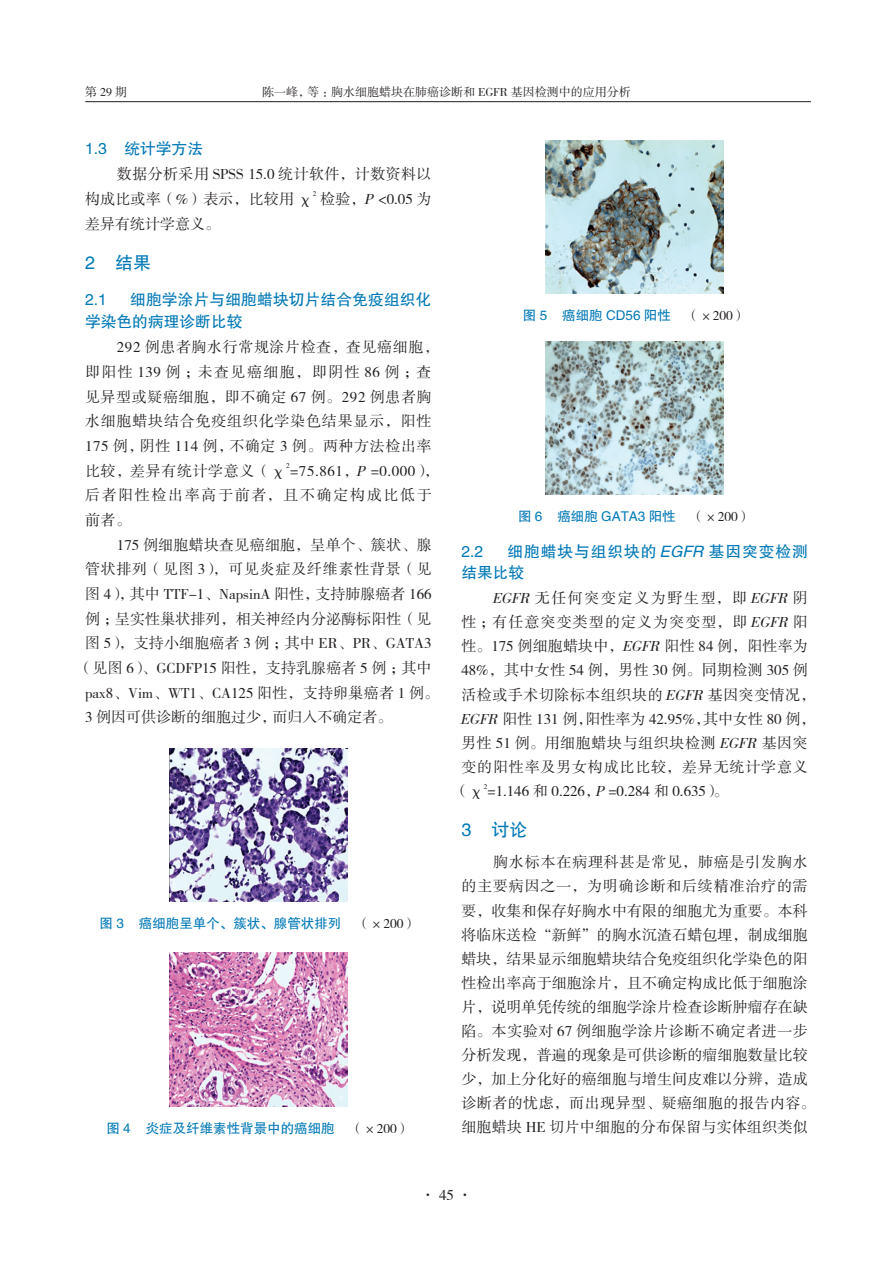
<style>
.page{position:relative;width:893px;height:1263px;background:#fff}
.page>*{position:absolute;margin:0;border:0;box-sizing:border-box;transform-origin:0 0}
._1标题{font:18px "FZHTK GBK1 0";color:#0078b6}
._2标题{font:15.75px/21.8px "FZHTK GBK1 0";letter-spacing:.005em;color:#0078b6}
._2标题-2{font:15.75px/21.3px "FZHTK GBK1 0";letter-spacing:.06em;color:#0078b6}
.全文段路样式{font:15px/24.2px "FZSSK GBK1 0";letter-spacing:.015em;color:#231f20}
.全文段路样式-2{font:15px/24.6px "FZSSK GBK1 0";letter-spacing:.04em;color:#231f20}
.全文段路样式-3{font:15px/24.8px "FZSSK GBK1 0";letter-spacing:.11em;color:#231f20}
.全文段路样式-4{font:15px "FZSSK GBK1 0";letter-spacing:.035em;color:#231f20}
.全文段路样式-5{font:15px "FZSSK GBK1 0";letter-spacing:.05em;color:#231f20}
.全文段路样式-6{font:15px "FZSSK GBK1 0";letter-spacing:.07em;color:#231f20}
.全文段路样式-7{font:15px "FZSSK GBK1 0";letter-spacing:.105em;color:#231f20}
.全文段路样式-8{font:15px "FZSSK GBK1 0";letter-spacing:.055em;color:#231f20}
._4中文标题_1{font:13.5px "FZHTK GBK1 0";color:#0078b6}
.书眉{font:12px "FZSSK GBK1 0";color:#231f20}
.全文段路样式-9{font:7.2px "FZSSK GBK1 0";color:#231f20}
.s1{font-style:italic}
.s2{font-family:"FZSSK GBK1 0";color:#231f20}
</style>
<div class="page">
<hr style="left:85px;top:101px;width:726px;height:1px;background:#231f20">
<img style="left:169px;top:748px;width:179px;height:153px">
<img style="left:169px;top:953px;width:179px;height:153px">
<img style="left:545px;top:140px;width:179px;height:153px">
<img style="left:545px;top:341px;width:179px;height:154px">
<p class="书眉" style="left:85px;top:85px;width:43px">第29期</p>
<p class="书眉" style="left:262px;top:86px;width:370px">陈一峰，等：胸水细胞蜡块在肺癌诊断和 EGFR 基因检测中的应用分析</p>
<p class="_2标题" style="left:85px;top:138px;width:120px">1.3 统计学方法</p>
<p class="全文段路样式" style="left:85px;top:162px;width:348px;line-height:24.6px;text-indent:32px">数据分析采用 SPSS 15.0 统计软件，计数资料以构成比或率（%）表示，比较用 χ</p>
<p class="全文段路样式-9" style="left:313px;top:190px;width:5px">2</p>
<p class="全文段路样式" style="left:320px;top:187px;width:113px">检验，<span class="s1">P</span> &lt;0.05 为</p>
<p class="全文段路样式" style="left:85px;top:212px;width:136px">差异有统计学意义。</p>
<p class="_1标题" style="left:85px;top:252px;width:67px">2 结果</p>
<p class="_2标题" style="left:85px;top:289px;width:23px">2.1</p>
<p class="_2标题" style="left:85px;top:289px;width:348px;text-indent:45px">细胞学涂片与细胞蜡块切片结合免疫组织化学染色的病理诊断比较</p>
<p class="全文段路样式-2" style="left:85px;top:336px;width:356px;text-indent:32px">292 例患者胸水行常规涂片检查，查见癌细胞，即阳性 139 例；未查见癌细胞，即阴性 86 例；查见异型或疑癌细胞，即不确定 67 例。292 例患者胸水细胞蜡块结合免疫组织化学染色结果显示，阳性<br>175 例，阴性 114 例，不确定 3 例。两种方法检出率比较，差异有统计学意义（χ =75.861，<span class="s1">P</span>=0.000），</p>
<p class="全文段路样式-9" style="left:286px;top:462px;width:5px">2</p>
<p class="全文段路样式-3" style="left:85px;top:484px;width:348px">后者阳性检出率高于前者，且不确定构成比低于前者。</p>
<p class="全文段路样式" style="left:117px;top:533px;width:316px">175 例细胞蜡块查见癌细胞，呈单个、簇状、腺</p>
<p class="全文段路样式-5" style="left:85px;top:561px;width:348px">管状排列（见图 3），可见炎症及纤维素性背景（见</p>
<p class="全文段路样式" style="left:85px;top:583px;width:348px">图 4），其中 TTF-1、NapsinA 阳性，支持肺腺癌者 166</p>
<p class="全文段路样式" style="left:85px;top:607px;width:348px">例；呈实性巢状排列，相关神经内分泌酶标阳性（见</p>
<p class="全文段路样式" style="left:85px;top:632px;width:348px">图 5），支持小细胞癌者 3 例；其中 ER、PR、GATA3</p>
<p class="全文段路样式" style="left:78px;top:657px;width:356px">（见图 6）、GCDFP15 阳性，支持乳腺癌者 5 例；其中</p>
<p class="全文段路样式" style="left:85px;top:681px;width:356px">pax8、Vim、WT1、CA125 阳性，支持卵巢癌者 1 例。</p>
<p class="全文段路样式" style="left:85px;top:706px;width:309px">3 例因可供诊断的细胞过少，而归入不确定者。</p>
<p class="_4中文标题_1" style="left:100px;top:916px;width:319px">图 3 癌细胞呈单个、簇状、腺管状排列 <span class="s2">（×200）</span></p>
<p class="_4中文标题_1" style="left:106px;top:1120px;width:305px">图 4 炎症及纤维素性背景中的癌细胞 <span class="s2">（×200）</span></p>
<p class="_4中文标题_1" style="left:523px;top:308px;width:225px">图 5 癌细胞 CD56 阳性 <span class="s2">（×200）</span></p>
<p class="_4中文标题_1" style="left:518px;top:509px;width:235px">图 6 癌细胞 GATA3 阳性 <span class="s2">（×200）</span></p>
<p class="_2标题-2" style="left:461px;top:541px;width:348px;text-indent:46px">细胞蜡块与组织块的 <span class="s1">EGFR</span>基因突变检测结果比较</p>
<p class="全文段路样式-7" style="left:492px;top:590px;width:317px"><span class="s1">EGFR</span>无任何突变定义为野生型，即<span class="s1">EGFR</span>阴</p>
<p class="全文段路样式-6" style="left:461px;top:614px;width:348px">性；有任意突变类型的定义为突变型，即<span class="s1">EGFR</span>阳</p>
<p class="全文段路样式" style="left:461px;top:635px;width:348px">性。175 例细胞蜡块中，<span class="s1">EGFR</span>阳性 84 例，阳性率为</p>
<p class="全文段路样式" style="left:461px;top:659px;width:348px">48%，其中女性 54 例，男性 30 例。同期检测 305 例</p>
<p class="全文段路样式-4" style="left:461px;top:687px;width:356px">活检或手术切除标本组织块的 <span class="s1">EGFR</span>基因突变情况，</p>
<p class="全文段路样式" style="left:460px;top:707px;width:357px"><span class="s1">EGFR</span>阳性 131 例，阳性率为 42.95%，其中女性 80 例，</p>
<p class="全文段路样式-2" style="left:461px;top:731px;width:348px">男性 51 例。用细胞蜡块与组织块检测 <span class="s1">EGFR</span>基因突</p>
<p class="全文段路样式-8" style="left:461px;top:759px;width:348px">变的阳性率及男女构成比比较，差异无统计学意义</p>
<p class="全文段路样式" style="left:454px;top:780px;width:276px">（χ =1.146 和 0.226，<span class="s1">P</span>=0.284 和 0.635）。</p>
<p class="_2标题" style="left:461px;top:540px;width:23px">2.2</p>
<p class="全文段路样式-9" style="left:484px;top:782px;width:5px">2</p>
<p class="_1标题" style="left:461px;top:820px;width:67px">3 讨论</p>
<p class="全文段路样式" style="left:461px;top:851px;width:356px;text-indent:32px">胸水标本在病理科甚是常见，肺癌是引发胸水的主要病因之一，为明确诊断和后续精准治疗的需要，收集和保存好胸水中有限的细胞尤为重要。本科将临床送检“新鲜”的胸水沉渣石蜡包埋，制成细胞蜡块，结果显示细胞蜡块结合免疫组织化学染色的阳性检出率高于细胞涂片，且不确定构成比低于细胞涂片，说明单凭传统的细胞学涂片检查诊断肿瘤存在缺陷。本实验对 67 例细胞学涂片诊断不确定者进一步分析发现，普遍的现象是可供诊断的瘤细胞数量比较少，加上分化好的癌细胞与增生间皮难以分辨，造成诊断者的忧虑，而出现异型、疑癌细胞的报告内容。细胞蜡块 HE 切片中细胞的分布保留与实体组织类似</p>
<p class="全文段路样式" style="left:420px;top:1183px;width:54px">· 45 ·</p>
</div>
